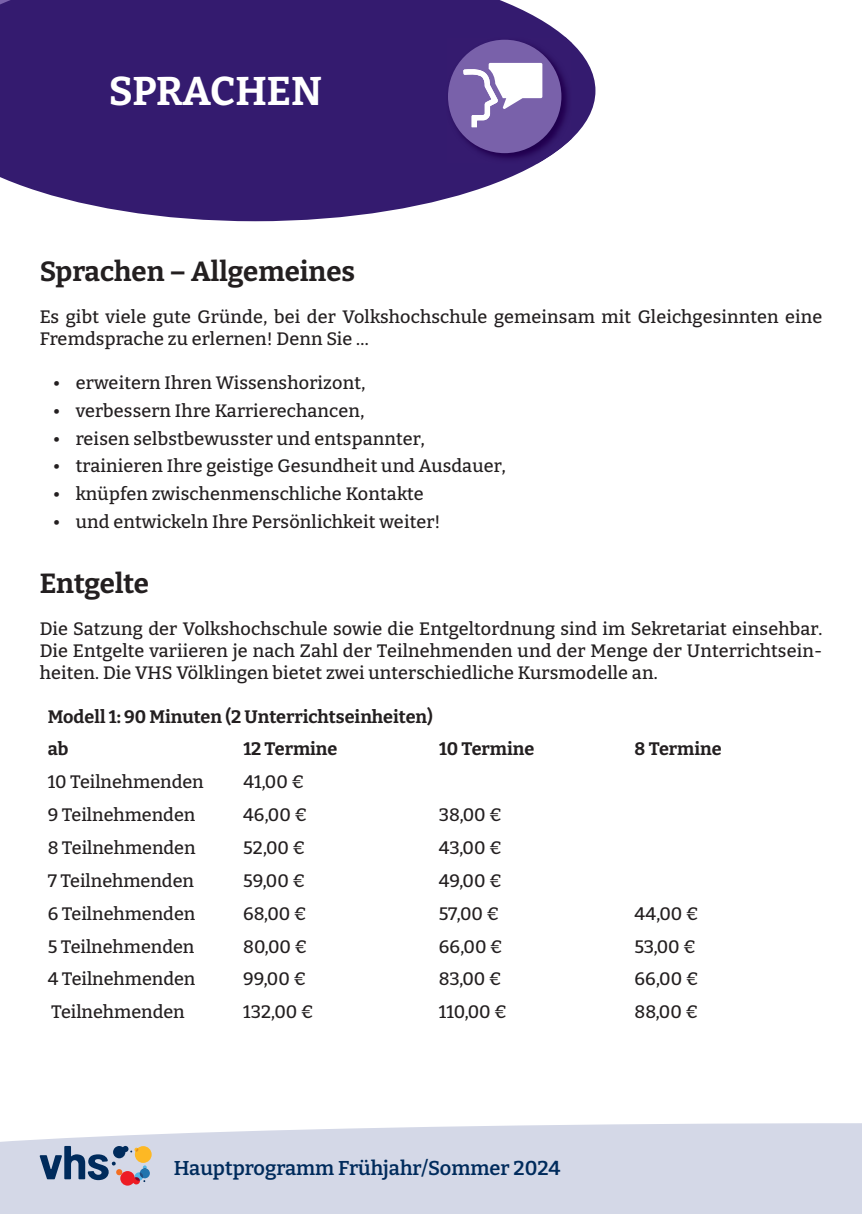
<style>
.page{position:relative;width:862px;height:1214px;background:#fff}
.page>*{position:absolute;margin:0;border:0;box-sizing:border-box;transform-origin:0 0}
.t1{font:700 40px "Bitter";letter-spacing:-.005em;color:#fff}
.t2{font:700 27.6px "Bitter";color:#231f20}
.t3{font:600 20px "Bitter";color:#002b5c}
.t4{font:500 18px/22px "Bitter";letter-spacing:.01em;color:#231f20}
.t5{font:700 18px/32.8px "Bitter";color:#231f20}
</style>
<div class="page">
<svg style="left:0;top:1123px;width:862px;height:28px;fill:#d4d8e7"></svg>
<div style="left:0;top:1151px;width:862px;height:62px;background:#d4d8e7"></div>
<svg style="left:40px;top:1145px;width:112px;height:40px"></svg>
<svg style="left:0;top:0;width:595px;height:221px;background:#4e3881"></svg>
<img style="left:446px;top:37px;width:125px;height:126px">
<div style="left:448px;top:40px;width:113px;height:113px;background:#7961aa;border-radius:50%"></div>
<svg style="left:456px;top:41px;width:86px;height:86px"></svg>
<h1 class="t1" style="left:109px;top:68px;width:215px">SPRACHEN</h1>
<h2 class="t2" style="left:40px;top:255px;width:317px">Sprachen – Allgemeines</h2>
<p class="t4" style="left:40px;top:306px;width:784px">Es gibt viele gute Gründe, bei der Volkshochschule gemeinsam mit Gleichgesinnten eine<br>Fremdsprache zu erlernen! Denn Sie …</p>
<p class="t4" style="left:53px;top:372px;width:314px">• erweitern Ihren Wissenshorizont,</p>
<p class="t4" style="left:53px;top:400px;width:313px">• verbessern Ihre Karrierechancen,</p>
<p class="t4" style="left:53px;top:427px;width:373px">• reisen selbstbewusster und entspannter,</p>
<p class="t4" style="left:53px;top:455px;width:454px">• trainieren Ihre geistige Gesundheit und Ausdauer,</p>
<p class="t4" style="left:53px;top:483px;width:372px">• knüpfen zwischenmenschliche Kontakte</p>
<p class="t4" style="left:53px;top:510px;width:389px">• und entwickeln Ihre Persönlichkeit weiter!</p>
<h2 class="t2" style="left:40px;top:567px;width:111px">Entgelte</h2>
<p class="t4" style="left:40px;top:618px;width:784px;text-align:justify">Die Satzung der Volkshochschule sowie die Entgeltordnung sind im Sekretariat einsehbar.<br>Die Entgelte variieren je nach Zahl der Teilnehmenden und der Menge der Unterrichtsein&shy;heiten. Die VHS Völklingen bietet zwei unterschiedliche Kursmodelle an.</p>
<p class="t5" style="left:48px;top:700px;width:387px">Modell 1: 90 Minuten (2 Unterrichtseinheiten) ab</p>
<p class="t5" style="left:243px;top:733px;width:96px">12 Termine</p>
<p class="t5" style="left:439px;top:733px;width:97px">10 Termine</p>
<p class="t5" style="left:634px;top:733px;width:88px">8 Termine</p>
<p class="t4" style="left:48px;top:771px;width:158px">10 Teilnehmenden</p>
<p class="t4" style="left:243px;top:771px;width:62px">41,00 €</p>
<p class="t4" style="left:48px;top:804px;width:149px">9 Teilnehmenden</p>
<p class="t4" style="left:243px;top:804px;width:65px">46,00 €</p>
<p class="t4" style="left:439px;top:804px;width:65px">38,00 €</p>
<p class="t4" style="left:48px;top:836px;width:149px">8 Teilnehmenden</p>
<p class="t4" style="left:243px;top:836px;width:64px">52,00 €</p>
<p class="t4" style="left:439px;top:836px;width:64px">43,00 €</p>
<p class="t4" style="left:48px;top:869px;width:148px">7 Teilnehmenden</p>
<p class="t4" style="left:243px;top:869px;width:63px">59,00 €</p>
<p class="t4" style="left:439px;top:869px;width:65px">49,00 €</p>
<p class="t4" style="left:48px;top:902px;width:149px">6 Teilnehmenden</p>
<p class="t4" style="left:243px;top:902px;width:65px">68,00 €</p>
<p class="t4" style="left:439px;top:902px;width:62px">57,00 €</p>
<p class="t4" style="left:634px;top:902px;width:66px">44,00 €</p>
<p class="t4" style="left:48px;top:935px;width:148px">5 Teilnehmenden</p>
<p class="t4" style="left:243px;top:935px;width:66px">80,00 €</p>
<p class="t4" style="left:439px;top:935px;width:65px">66,00 €</p>
<p class="t4" style="left:634px;top:935px;width:63px">53,00 €</p>
<p class="t4" style="left:48px;top:968px;width:149px">4 Teilnehmenden</p>
<p class="t4" style="left:243px;top:968px;width:64px">99,00 €</p>
<p class="t4" style="left:439px;top:968px;width:64px">83,00 €</p>
<p class="t4" style="left:634px;top:968px;width:65px">66,00 €</p>
<p class="t4" style="left:51px;top:1001px;width:135px">Teilnehmenden</p>
<p class="t4" style="left:243px;top:1001px;width:72px">132,00 €</p>
<p class="t4" style="left:439px;top:1001px;width:70px">110,00 €</p>
<p class="t4" style="left:634px;top:1001px;width:65px">88,00 €</p>
<p class="t3" style="left:174px;top:1156px;width:388px">Hauptprogramm Frühjahr/Sommer 2024</p>
</div>
